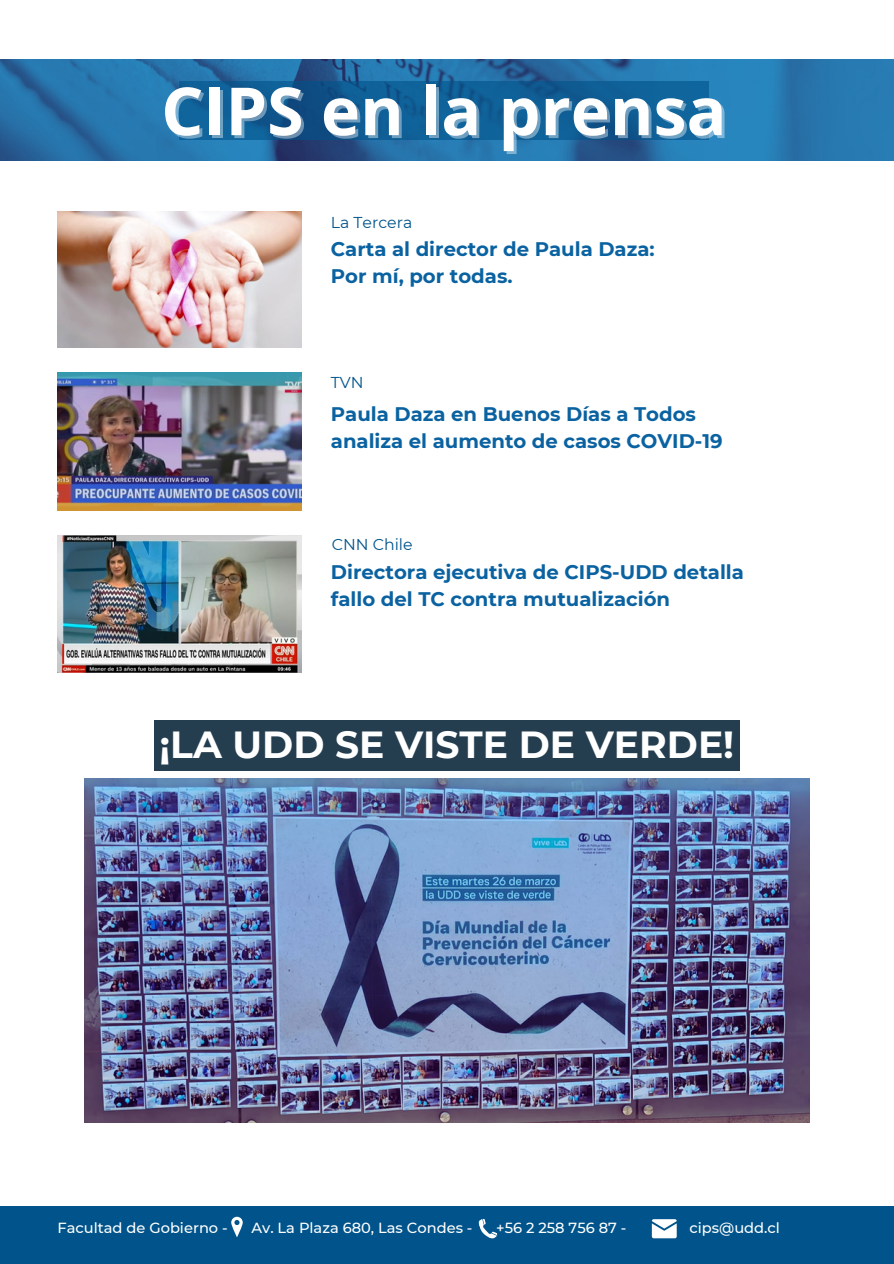
<style>
.page{position:relative;width:894px;height:1264px;background:#fff}
.page>*{position:absolute;margin:0;border:0;box-sizing:border-box;transform-origin:0 0}
.t1{font:700 66.3px "Open Sans";color:#fff}
.t2{font:700 37.65px "Montserrat";color:#fff}
.t3{font:700 19.65px/27px "Montserrat";color:#0a62a1}
.t4{font:15.75px "Montserrat";color:#01548b}
.t5{font:500 14.7px "Montserrat";color:#fff}
</style>
<div class="page">
<div style="left:0;top:1206px;width:893px;height:57px;background:#01548b"></div>
<svg style="left:231px;top:1216px;width:11px;height:20px"></svg>
<svg style="left:478px;top:1218px;width:20px;height:21px"></svg>
<svg style="left:651px;top:1219px;width:25px;height:19px"></svg>
<img style="left:0;top:59px;width:893px;height:102px">
<svg style="left:179px;top:81px;width:529px;height:59px;background:#0e5c93"></svg>
<img style="left:57px;top:212px;width:244px;height:136px">
<img style="left:57px;top:373px;width:244px;height:137px">
<img style="left:57px;top:535px;width:244px;height:137px">
<img style="left:84px;top:778px;width:725px;height:344px">
<div style="left:154px;top:720px;width:585px;height:50px;background:#243e4f"></div>
<h1 class="t1" style="left:161px;top:64px;width:566px">CIPS en la prensa</h1>
<p class="t4" style="left:331px;top:213px;width:83px">La Tercera</p>
<p class="t3" style="left:331px;top:235px;width:325px">Carta al director de Paula Daza:<br>Por mí, por todas.</p>
<p class="t4" style="left:331px;top:373px;width:34px">TVN</p>
<p class="t3" style="left:331px;top:400px;width:393px">Paula Daza en Buenos Días a Todos analiza el aumento de casos COVID-19</p>
<p class="t4" style="left:331px;top:534px;width:82px">CNN Chile</p>
<p class="t3" style="left:331px;top:558px;width:414px">Directora ejecutiva de CIPS-UDD detalla fallo del TC contra mutualización</p>
<h2 class="t2" style="left:159px;top:721px;width:576px">¡LA UDD SE VISTE DE VERDE!</h2>
<p class="t5" style="left:57px;top:1218px;width:172px">Facultad de Gobierno -</p>
<p class="t5" style="left:251px;top:1218px;width:222px">Av. La Plaza 680, Las Condes -</p>
<p class="t5" style="left:496px;top:1218px;width:132px">+56 2 258 756 87 -</p>
<p class="t5" style="left:689px;top:1218px;width:92px">cips@udd.cl</p>
</div>
